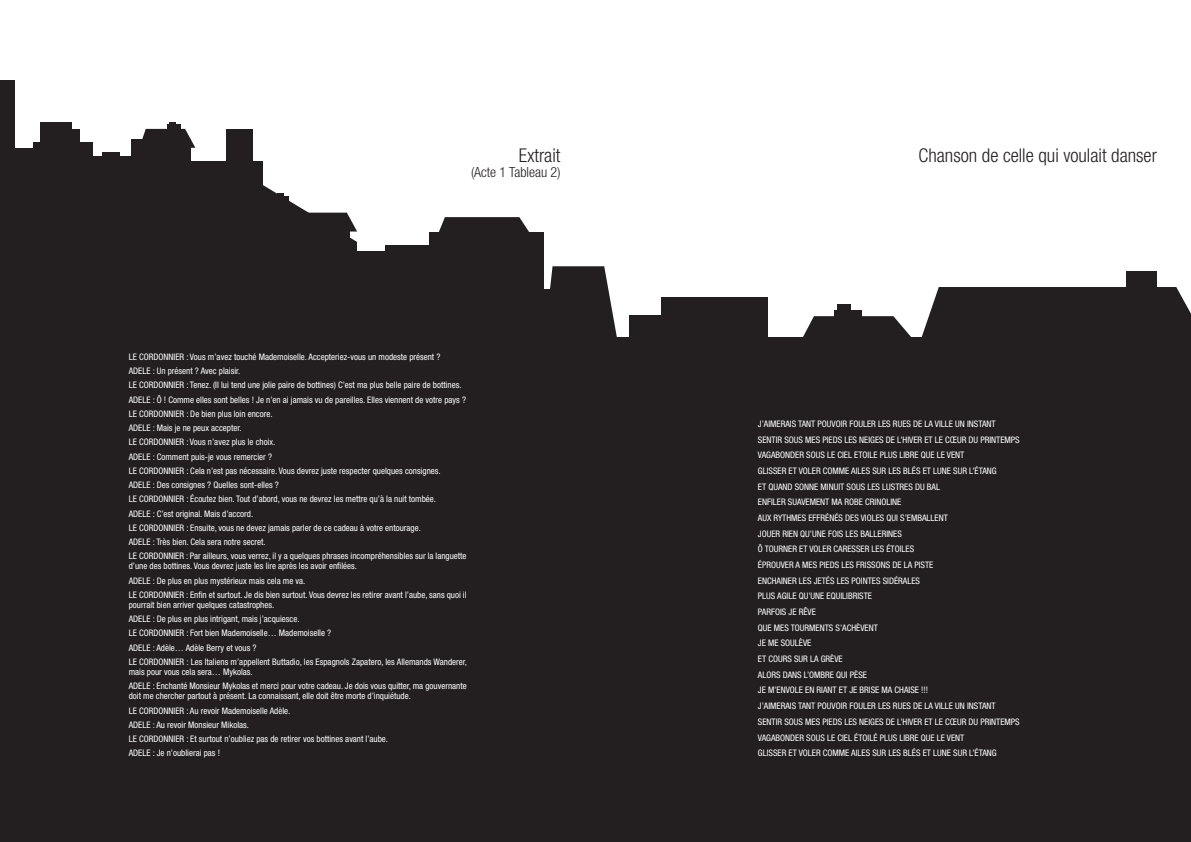
<style>
.page{position:relative;width:1191px;height:842px;background:#fff}
.page>*{position:absolute;margin:0;border:0;box-sizing:border-box;transform-origin:0 0}
.t1{font:300 condensed 19px "Helvetica Neue LT Std";color:#231f20}
.t2{font:300 condensed 14px "Helvetica Neue LT Std";color:#231f20}
.t3{font:condensed 9px/14.3px "Helvetica Neue LT Std";color:#fff}
</style>
<div class="page">
<div style="left:0;top:80px;width:15px;height:762px;background:#231f20"></div>
<div style="left:156px;top:161px;width:106px;height:681px;background:#231f20"></div>
<svg style="left:262px;top:173px;width:95px;height:669px;fill:#231f20"></svg>
<div style="left:226px;top:129px;width:27px;height:713px;background:#231f20"></div>
<div style="left:529px;top:290px;width:66px;height:552px;background:#231f20"></div>
<div style="left:300px;top:229px;width:50px;height:613px;background:#231f20"></div>
<div style="left:385px;top:245px;width:50px;height:597px;background:#231f20"></div>
<div style="left:430px;top:233px;width:114px;height:609px;background:#231f20"></div>
<div style="left:131px;top:139px;width:60px;height:703px;background:#231f20"></div>
<div style="left:33px;top:142px;width:60px;height:700px;background:#231f20"></div>
<div style="left:86px;top:157px;width:59px;height:685px;background:#231f20"></div>
<div style="left:0;top:148px;width:40px;height:694px;background:#231f20"></div>
<div style="left:349px;top:251px;width:50px;height:591px;background:#231f20"></div>
<div style="left:167px;top:124px;width:14px;height:12px;background:#231f20"></div>
<div style="left:277px;top:193px;width:7px;height:16px;background:#231f20"></div>
<div style="left:169px;top:122px;width:7px;height:12px;background:#231f20"></div>
<div style="left:102px;top:152px;width:17px;height:139px;background:#231f20"></div>
<div style="left:63px;top:129px;width:17px;height:139px;background:#231f20"></div>
<div style="left:40px;top:122px;width:31px;height:145px;background:#231f20"></div>
<svg style="left:433px;top:217px;width:106px;height:16px"></svg>
<svg style="left:142px;top:129px;width:53px;height:19px"></svg>
<svg style="left:301px;top:213px;width:56px;height:19px"></svg>
<div style="left:275px;top:196px;width:14px;height:15px;background:#231f20"></div>
<svg style="left:544px;top:266px;width:73px;height:71px"></svg>
<div style="left:661px;top:298px;width:106px;height:544px;background:#231f20"></div>
<div style="left:629px;top:315px;width:39px;height:527px;background:#231f20"></div>
<div style="left:1126px;top:271px;width:31px;height:571px;background:#231f20"></div>
<div style="left:595px;top:337px;width:596px;height:505px;background:#231f20"></div>
<svg style="left:803px;top:287px;width:388px;height:50px"></svg>
<h1 class="t1" style="left:519px;top:144px;width:43px">Extrait</h1>
<h2 class="t2" style="left:471px;top:164px;width:91px">(Acte 1 Tableau 2)</h2>
<p class="t3" style="left:129px;top:349px;width:339px">LE CORDONNIER : Vous m’avez touché Mademoiselle. Accepteriez-vous un modeste présent ?<br>ADELE : Un présent ? Avec plaisir.<br>LE CORDONNIER : Tenez. (Il lui tend une jolie paire de bottines) C’est ma plus belle paire de bottines.<br>ADELE : Ô ! Comme elles sont belles ! Je n’en ai jamais vu de pareilles. Elles viennent de votre pays ?<br>LE CORDONNIER : De bien plus loin encore.<br>ADELE : Mais je ne peux accepter.<br>LE CORDONNIER : Vous n’avez plus le choix.<br>ADELE : Comment puis-je vous remercier ?<br>LE CORDONNIER : Cela n’est pas nécessaire. Vous devrez juste respecter quelques consignes.<br>ADELE : Des consignes ? Quelles sont-elles ?<br>LE CORDONNIER : Écoutez bien. Tout d’abord, vous ne devrez les mettre qu’à la nuit tombée.<br>ADELE : C’est original. Mais d’accord.<br>LE CORDONNIER : Ensuite, vous ne devez jamais parler de ce cadeau à votre entourage.<br>ADELE : Très bien. Cela sera notre secret.<br>LE CORDONNIER : Par ailleurs, vous verrez, il y a quelques phrases incompréhensibles sur la languette</p>
<p class="t3" style="left:129px;top:559px;width:339px">d’une des bottines. Vous devrez juste les lire après les avoir enfilées.<br>ADELE : De plus en plus mystérieux mais cela me va.<br>LE CORDONNIER : Enfin et surtout. Je dis bien surtout. Vous devrez les retirer avant l’aube, sans quoi il</p>
<p class="t3" style="left:129px;top:597px;width:340px">pourrait bien arriver quelques catastrophes.<br>ADELE : De plus en plus intrigant, mais j’acquiesce.<br>LE CORDONNIER : Fort bien Mademoiselle… Mademoiselle ?<br>ADELE : Adèle… Adèle Berry et vous ?<br>LE CORDONNIER : Les Italiens m’appellent Buttadio, les Espagnols Zapatero, les Allemands Wanderer,</p>
<p class="t3" style="left:129px;top:665px;width:339px">mais pour vous cela sera… Mykolas.<br>ADELE : Enchanté Monsieur Mykolas et merci pour votre cadeau. Je dois vous quitter, ma gouvernante</p>
<p class="t3" style="left:129px;top:689px;width:283px">doit me chercher partout à présent. La connaissant, elle doit être morte d’inquiétude.<br>LE CORDONNIER : Au revoir Mademoiselle Adèle.<br>ADELE : Au revoir Monsieur Mikolas.<br>LE CORDONNIER : Et surtout n’oubliez pas de retirer vos bottines avant l’aube.<br>ADELE : Je n’oublierai pas !</p>
<h1 class="t1" style="left:918px;top:144px;width:240px">Chanson de celle qui voulait danser</h1>
<p class="t3" style="left:758px;top:416px;width:263px;line-height:15.7px">J’AIMERAIS TANT POUVOIR FOULER LES RUES DE LA VILLE UN INSTANT SENTIR SOUS MES PIEDS LES NEIGES DE L’HIVER ET LE CŒUR DU PRINTEMPS VAGABONDER SOUS LE CIEL ETOILE PLUS LIBRE QUE LE VENT<br>GLISSER ET VOLER COMME AILES SUR LES BLÉS ET LUNE SUR L’ÉTANG<br>ET QUAND SONNE MINUIT SOUS LES LUSTRES DU BAL<br>ENFILER SUAVEMENT MA ROBE CRINOLINE<br>AUX RYTHMES EFFRÉNÉS DES VIOLES QUI S’EMBALLENT<br>JOUER RIEN QU’UNE FOIS LES BALLERINES<br>Ô TOURNER ET VOLER CARESSER LES ÉTOILES<br>ÉPROUVER A MES PIEDS LES FRISSONS DE LA PISTE<br>ENCHAINER LES JETÉS LES POINTES SIDÉRALES<br>PLUS AGILE QU’UNE EQUILIBRISTE<br>PARFOIS JE RÊVE<br>QUE MES TOURMENTS S’ACHÈVENT<br>JE ME SOULÈVE<br>ET COURS SUR LA GRÈVE<br>ALORS DANS L’OMBRE QUI PÈSE<br>JE M’ENVOLE EN RIANT ET JE BRISE MA CHAISE !!!<br>J’AIMERAIS TANT POUVOIR FOULER LES RUES DE LA VILLE UN INSTANT SENTIR SOUS MES PIEDS LES NEIGES DE L’HIVER ET LE CŒUR DU PRINTEMPS VAGABONDER SOUS LE CIEL ÉTOILÉ PLUS LIBRE QUE LE VENT<br>GLISSER ET VOLER COMME AILES SUR LES BLÉS ET LUNE SUR L’ÉTANG</p>
</div>
